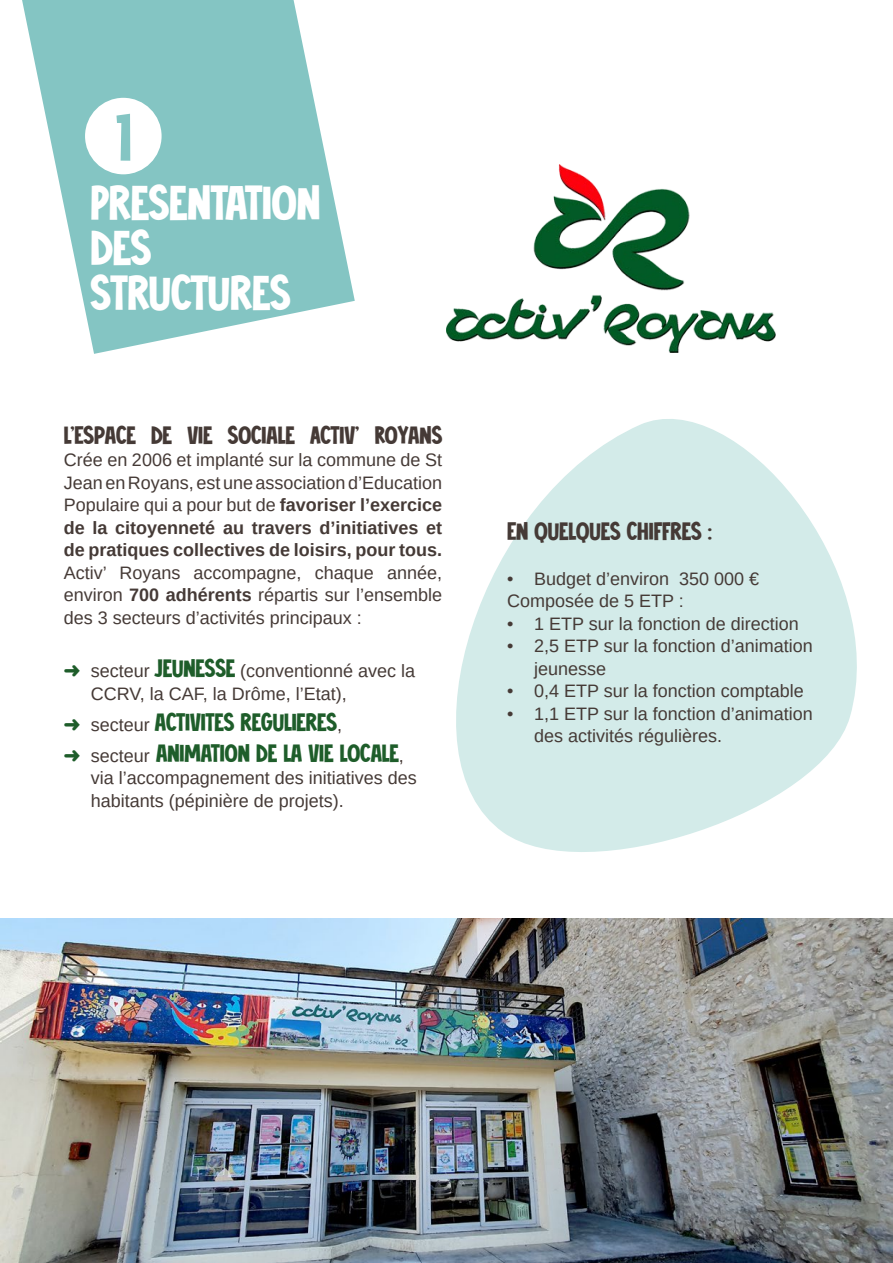
<style>
.page{position:relative;width:893px;height:1263px;background:#fff}
.page>*{position:absolute;margin:0;border:0;box-sizing:border-box;transform-origin:0 0}
.t1{font:64.5px "KABOOM Regular";color:#84c5c3}
.t2{font:49.5px/45px "KABOOM Regular";color:#fff}
.t3{font:25.5px/31px "KABOOM Regular";color:#1e5d2a}
.t4{font:25.5px "KABOOM Regular";color:#453a36}
.t5{font:18px/22.5px "Arimo";color:#453a36}
.s1{font-weight:700}
.s2{color:#1e5d2a}
.s3{font-family:"KABOOM Regular";font-size:25.5px;color:#1e5d2a}
.s4{font-family:"Arimo";font-size:18px;color:#453a36}
</style>
<div class="page">
<svg style="left:456px;top:419px;width:401px;height:433px;fill:#d3ebe9"></svg>
<img style="left:446px;top:165px;width:330px;height:188px">
<img style="left:0;top:918px;width:893px;height:345px">
<svg style="left:22px;top:0;width:333px;height:354px;fill:#84c5c3"></svg>
<div style="left:85px;top:98px;width:77px;height:76px;background:#fff;border-radius:50%"></div>
<h1 class="t1" style="left:113px;top:113px;width:20px">1</h1>
<h2 class="t2" style="left:90px;top:182px;width:232px">PRÉSENTATION<br>DES<br>STRUCTURES</h2>
<h3 class="t4" style="left:64px;top:425px;width:380px">L’ESPACE DE VIE SOCIALE ACTIV’ ROYANS</h3>
<p class="t5" style="left:64px;top:449px;width:380px;text-align:justify">Crée en 2006 et implanté sur la commune de St Jean en Royans, est une association d’Education Populaire qui a pour but de <span class="s1">favoriser l’exercice de la citoyenneté au travers d’initiatives et de pratiques collectives de loisirs, pour tous.</span></p>
<p class="t5" style="left:64px;top:561px;width:380px;text-align:justify">Activ’ Royans accompagne, chaque année, environ <span class="s1">700 adhérents</span> répartis sur l’ensemble des 3 secteurs d’activités principaux :</p>
<p class="t5" style="left:91px;top:660px;width:326px;text-indent:-27px"><span class="s2">➜</span> secteur <span class="s3">JEUNESSE</span> (conventionné avec la<br>CCRV, la CAF, la Drôme, l’Etat),</p>
<h3 class="t3" style="left:64px;top:707px;width:341px">➜ <span class="s4">secteur</span> ACTIVITÉS RÉGULIÈRES<span class="s4">,<br></span>➜ <span class="s4">secteur</span> ANIMATION DE LA VIE LOCALE<span class="s4">,</span></h3>
<p class="t5" style="left:91px;top:767px;width:328px">via l’accompagnement des initiatives des habitants (pépinière de projets).</p>
<h3 class="t4" style="left:507px;top:520px;width:206px">EN QUELQUES CHIFFRES :</h3>
<p class="t5" style="left:507px;top:567px;width:254px">• Budget d’environ 350 000 €<br>Composée de 5 ETP :</p>
<p class="t5" style="left:507px;top:612px;width:293px">• 1 ETP sur la fonction de direction</p>
<p class="t5" style="left:534px;top:635px;width:280px;text-indent:-27px">• 2,5 ETP sur la fonction d’animation jeunesse</p>
<p class="t5" style="left:507px;top:680px;width:298px">• 0,4 ETP sur la fonction comptable</p>
<p class="t5" style="left:534px;top:702px;width:280px;text-indent:-27px">• 1,1 ETP sur la fonction d’animation des activités régulières.</p>
</div>
